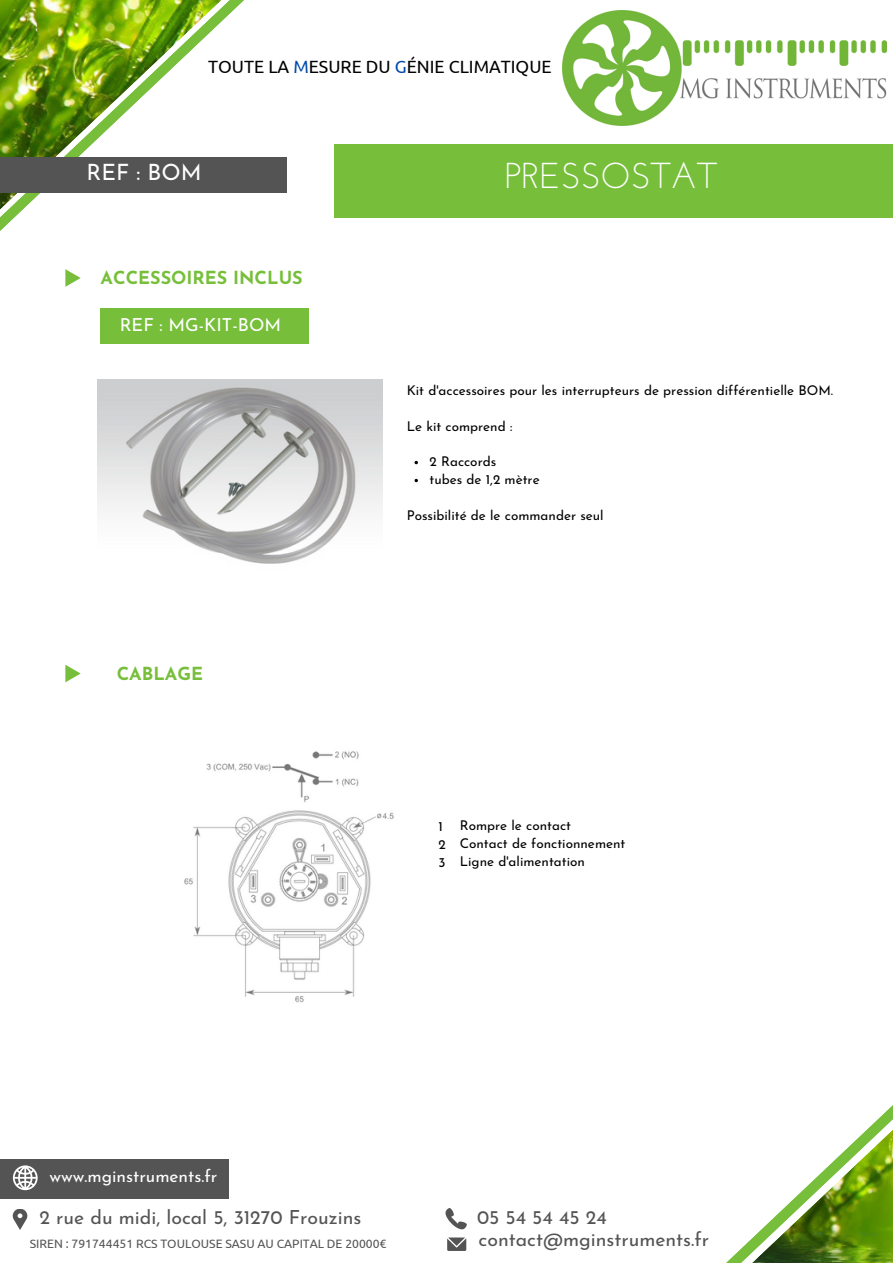
<style>
.page{position:relative;width:893px;height:1264px;background:#fff}
.page>*{position:absolute;margin:0;border:0;box-sizing:border-box;transform-origin:0 0}
.t1{font:36px "Josefin Sans";color:#fff}
.t2{font:22.5px "Josefin Sans";color:#fff}
.t3{font:19.5px "Josefin Sans";color:#545454}
.t4{font:700 18px "Josefin Sans";color:#77bf3b}
.t5{font:18px "Josefin Sans";color:#fff}
.t6{font:17.7px "Ubuntu";color:#000}
.t7{font:17.25px "Josefin Sans";color:#fff}
.t8{font:13.5px/18px "Josefin Sans";color:#000}
.t9{font:12.15px "Ubuntu";color:#545454}
.s1{color:#004aad}
</style>
<div class="page">
<svg style="left:183px;top:1106px;width:709px;height:156px"></svg>
<svg style="left:0;top:0;width:676px;height:483px"></svg>
<img style="left:562px;top:11px;width:324px;height:115px">
<div style="left:0;top:1159px;width:228px;height:39px;background:#545454"></div>
<svg style="left:445px;top:1208px;width:22px;height:21px"></svg>
<svg style="left:447px;top:1237px;width:19px;height:13px"></svg>
<svg style="left:13px;top:1209px;width:14px;height:20px"></svg>
<svg style="left:13px;top:1165px;width:25px;height:25px"></svg>
<div style="left:0;top:157px;width:287px;height:36px;background:#545454"></div>
<div style="left:334px;top:145px;width:558px;height:73px;background:#77bf3b"></div>
<svg style="left:65px;top:269px;width:16px;height:18px"></svg>
<svg style="left:414px;top:461px;width:4px;height:3px"></svg>
<svg style="left:414px;top:479px;width:4px;height:3px"></svg>
<img style="left:97px;top:379px;width:286px;height:185px">
<div style="left:101px;top:308px;width:207px;height:36px;background:#77bf3b"></div>
<svg style="left:65px;top:664px;width:16px;height:18px"></svg>
<img style="left:184px;top:751px;width:210px;height:252px">
<h3 class="t6" style="left:208px;top:56px;width:345px">TOUTE LA <span class="s1">M</span>ESURE DU <span class="s1">G</span>ÉNIE CLIMATIQUE</h3>
<h2 class="t2" style="left:87px;top:163px;width:116px">REF : BOM</h2>
<h1 class="t1" style="left:504px;top:161px;width:214px">PRESSOSTAT</h1>
<h3 class="t4" style="left:101px;top:271px;width:204px">ACCESSOIRES INCLUS</h3>
<h3 class="t5" style="left:120px;top:317px;width:163px">REF : MG-KIT-BOM</h3>
<h3 class="t4" style="left:117px;top:666px;width:88px">CABLAGE</h3>
<p class="t8" style="left:406px;top:382px;width:428px">Kit d'accessoires pour les interrupteurs de pression différentielle BOM.</p>
<p class="t8" style="left:406px;top:418px;width:107px">Le kit comprend :</p>
<p class="t8" style="left:429px;top:454px;width:112px">2 Raccords<br>tubes de 1,2 mètre</p>
<p class="t8" style="left:406px;top:508px;width:198px">Possibilité de le commander seul</p>
<p class="t8" style="left:438px;top:818px;width:9px">1<br>2<br>3</p>
<p class="t8" style="left:459px;top:817px;width:167px">Rompre le contact<br>Contact de fonctionnement<br>Ligne d'alimentation</p>
<p class="t7" style="left:50px;top:1168px;width:169px">www.mginstruments.fr</p>
<h3 class="t3" style="left:40px;top:1209px;width:323px">2 rue du midi, local 5, 31270 Frouzins</h3>
<p class="t9" style="left:30px;top:1237px;width:358px">SIREN : 791744451 RCS TOULOUSE SASU AU CAPITAL DE 20000€</p>
<h3 class="t3" style="left:477px;top:1209px;width:131px">05 54 54 45 24</h3>
<h3 class="t3" style="left:478px;top:1231px;width:232px">contact@mginstruments.fr</h3>
</div>
